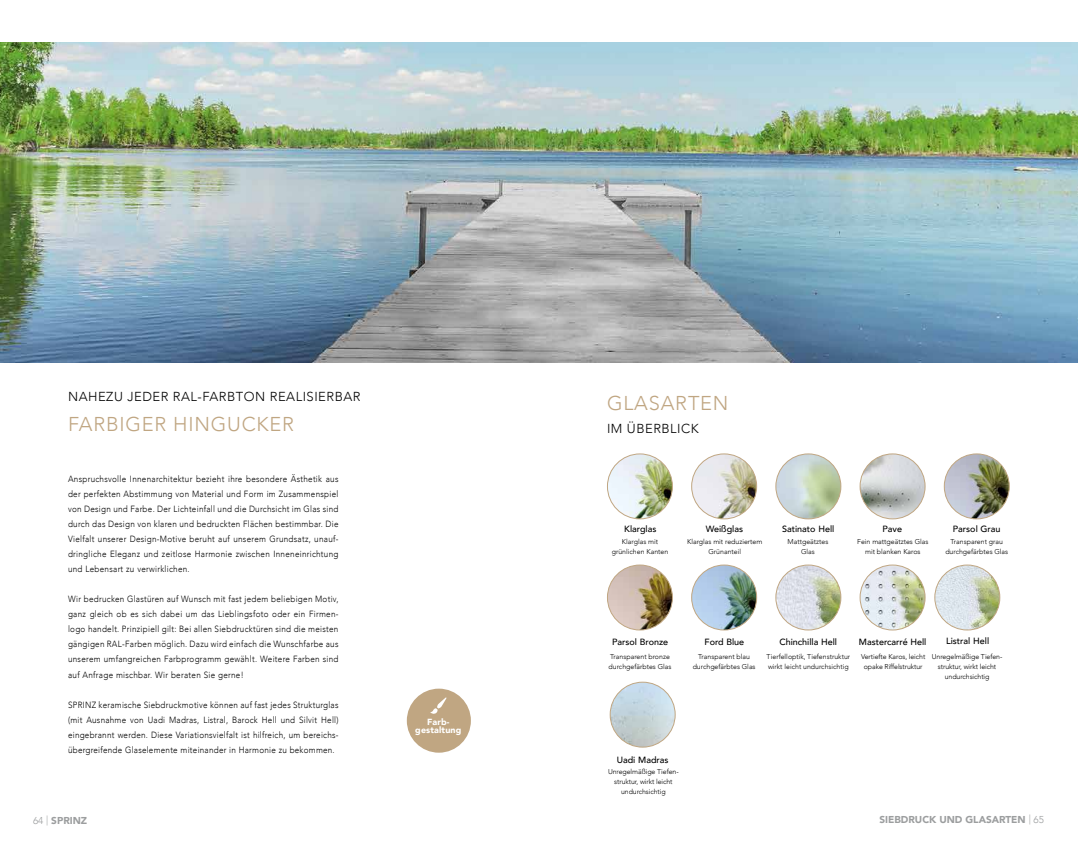
<style>
.page{position:relative;width:1078px;height:842px;background:#fff}
.page>*{position:absolute;margin:0;border:0;box-sizing:border-box;transform-origin:0 0}
.t1{font:300 20px "Avenir";letter-spacing:.04em;color:#c0a682}
.t2{font:300 13px "Avenir";letter-spacing:.04em;color:#000}
.t3{font:900 10px "Avenir";color:#9c9e9f}
.t4{font:300 9px/15px "Avenir";letter-spacing:.035em;color:#000;text-align:justify;scale:.9 1}
.t5{font:500 9px "Avenir";color:#000}
.t6{font:900 8.9px/8.4px "Avenir";letter-spacing:.015em;color:#fff;text-align:center}
.t7{font:300 7px/10px "Avenir";color:#000;text-align:center}
.s1{font-weight:300}
</style>
<div class="page">
<img style="left:607px;top:454px;width:65px;height:65px;border-radius:32px">
<div style="left:607px;top:454px;width:65px;height:65px;border:1px solid #c0a682;border-radius:50%"></div>
<img style="left:691px;top:454px;width:65px;height:65px;border-radius:32px">
<div style="left:691px;top:454px;width:65px;height:65px;border:1px solid #c0a682;border-radius:50%"></div>
<img style="left:775px;top:454px;width:65px;height:65px;border-radius:32px">
<div style="left:775px;top:454px;width:66px;height:65px;border:1px solid #c0a682;border-radius:50%"></div>
<img style="left:859px;top:454px;width:65px;height:65px;border-radius:32px">
<div style="left:859px;top:454px;width:66px;height:65px;border:1px solid #c0a682;border-radius:50%"></div>
<img style="left:944px;top:454px;width:65px;height:65px;border-radius:32px">
<div style="left:943px;top:454px;width:66px;height:65px;border:1px solid #c0a682;border-radius:50%"></div>
<img style="left:607px;top:565px;width:65px;height:65px;border-radius:32px">
<div style="left:607px;top:565px;width:65px;height:65px;border:1px solid #c0a682;border-radius:50%"></div>
<img style="left:691px;top:565px;width:65px;height:65px;border-radius:32px">
<div style="left:691px;top:565px;width:65px;height:65px;border:1px solid #c0a682;border-radius:50%"></div>
<img style="left:775px;top:565px;width:65px;height:65px;border-radius:32px">
<div style="left:775px;top:565px;width:66px;height:65px;border:1px solid #c0a682;border-radius:50%"></div>
<img style="left:859px;top:565px;width:65px;height:65px;border-radius:32px">
<div style="left:859px;top:565px;width:66px;height:65px;border:1px solid #c0a682;border-radius:50%"></div>
<img style="left:934px;top:565px;width:65px;height:65px;border-radius:32px">
<div style="left:934px;top:565px;width:65px;height:65px;border:1px solid #c0a682;border-radius:50%"></div>
<img style="left:0;top:43px;width:1077px;height:320px">
<img style="left:610px;top:682px;width:65px;height:65px;border-radius:32px">
<div style="left:609px;top:682px;width:66px;height:65px;border:1px solid #c0a682;border-radius:50%"></div>
<div style="left:407px;top:689px;width:64px;height:64px;background:#c0a682;border-radius:50%"></div>
<svg style="left:430px;top:697px;width:16px;height:17px"></svg>
<h2 class="t2" style="left:68px;top:389px;width:294px">NAHEZU JEDER RAL-FARBTON REALISIERBAR</h2>
<h1 class="t1" style="left:68px;top:413px;width:227px">FARBIGER HINGUCKER</h1>
<p class="t4" style="left:68px;top:472px;width:302px">Anspruchsvolle Innenarchitektur bezieht ihre besondere Ästhetik aus der perfekten Abstimmung von Material und Form im Zusammenspiel von Design und Farbe. Der Lichteinfall und die Durchsicht im Glas sind durch das Design von klaren und bedruckten Flächen bestimmbar. Die Vielfalt unserer Design-Motive beruht auf unserem Grundsatz, unauf&shy;dringliche Eleganz und zeitlose Harmonie zwischen Inneneinrichtung und Lebensart zu verwirklichen.</p>
<p class="t4" style="left:68px;top:592px;width:302px">Wir bedrucken Glastüren auf Wunsch mit fast jedem beliebigen Motiv, ganz gleich ob es sich dabei um das Lieblingsfoto oder ein Firmen&shy;logo handelt. Prinzipiell gilt: Bei allen Siebdrucktüren sind die meisten gängigen RAL-Farben möglich. Dazu wird einfach die Wunschfarbe aus unserem umfangreichen Farbprogramm gewählt. Weitere Farben sind auf Anfrage mischbar. Wir beraten Sie gerne!</p>
<p class="t4" style="left:68px;top:697px;width:302px">SPRINZ keramische Siebdruckmotive können auf fast jedes Strukturglas (mit Ausnahme von Uadi Madras, Listral, Barock Hell und Silvit Hell) eingebrannt werden. Diese Variationsvielfalt ist hilfreich, um bereichs&shy;übergreifende Glaselemente miteinander in Harmonie zu bekommen.</p>
<p class="t3" style="left:33px;top:811px;width:56px"><span class="s1">64 |</span> SPRINZ</p>
<p class="t6" style="left:415px;top:717px;width:48px">Farb&shy;gestaltung</p>
<h1 class="t1" style="left:607px;top:391px;width:123px">GLASARTEN</h1>
<h2 class="t2" style="left:607px;top:420px;width:93px">IM ÜBERBLICK</h2>
<p class="t5" style="left:624px;top:521px;width:34px">Klarglas</p>
<p class="t5" style="left:705px;top:521px;width:39px">Weißglas</p>
<p class="t5" style="left:782px;top:521px;width:54px">Satinato Hell</p>
<p class="t5" style="left:882px;top:521px;width:21px">Pave</p>
<p class="t5" style="left:952px;top:521px;width:49px">Parsol Grau</p>
<p class="t7" style="left:611px;top:536px;width:58px">Klarglas mit grünlichen Kanten</p>
<p class="t7" style="left:687px;top:536px;width:77px">Klarglas mit reduziertem<br>Grünanteil</p>
<p class="t7" style="left:787px;top:536px;width:42px">Mattgeätztes<br>Glas</p>
<p class="t7" style="left:856px;top:536px;width:73px">Fein mattgeätztes Glas mit blanken Karos</p>
<p class="t7" style="left:945px;top:536px;width:64px">Transparent grau durchgefärbtes Glas</p>
<p class="t5" style="left:612px;top:634px;width:57px">Parsol Bronze</p>
<p class="t5" style="left:704px;top:634px;width:41px">Ford Blue</p>
<p class="t5" style="left:779px;top:634px;width:59px">Chinchilla Hell</p>
<p class="t5" style="left:858px;top:634px;width:69px">Mastercarré Hell</p>
<p class="t5" style="left:945px;top:633px;width:45px">Listral Hell</p>
<p class="t7" style="left:608px;top:651px;width:64px;text-align:left">Transparent bronze durchgefärbtes Glas</p>
<p class="t7" style="left:692px;top:651px;width:64px">Transparent blau durchgefärbtes Glas</p>
<p class="t7" style="left:766px;top:651px;width:85px;text-align:left">Tierfelloptik, Tiefenstruktur wirkt leicht undurchsichtig</p>
<p class="t7" style="left:860px;top:651px;width:66px">Vertiefte Karos, leicht opake Riffelstruktur</p>
<p class="t7" style="left:931px;top:651px;width:71px">Unregelmäßige Tiefen&shy;struktur, wirkt leicht undurchsichtig</p>
<p class="t5" style="left:616px;top:752px;width:53px">Uadi Madras</p>
<p class="t7" style="left:608px;top:767px;width:71px">Unregelmäßige Tiefen&shy;struktur, wirkt leicht undurchsichtig</p>
<p class="t3" style="left:879px;top:811px;width:166px">SIEBDRUCK UND GLASARTEN <span class="s1">| 65</span></p>
</div>
